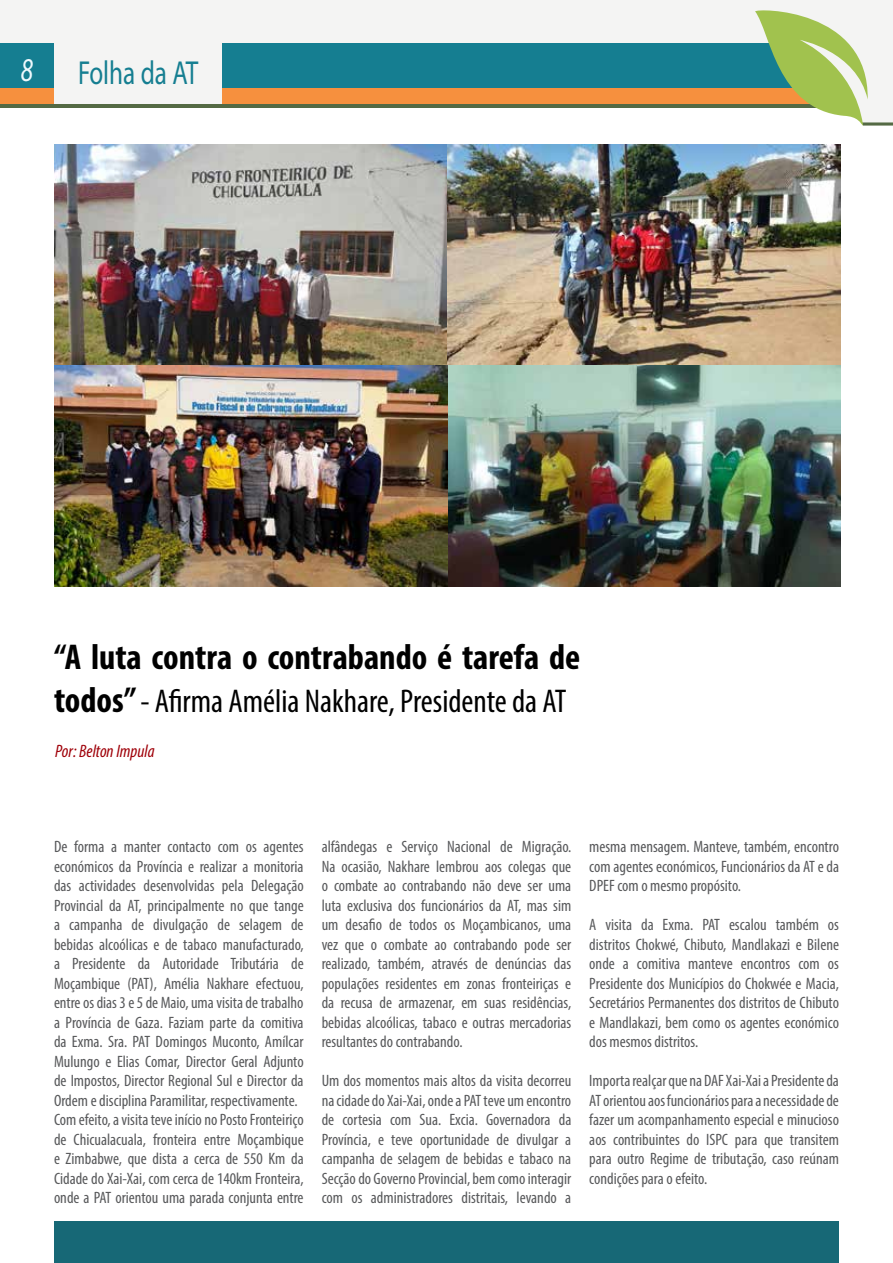
<style>
.page{position:relative;width:893px;height:1263px;background:#fff}
.page>*{position:absolute;margin:0;border:0;box-sizing:border-box;transform-origin:0 0}
.t1{font:700 condensed 36px "Myriad Pro";color:#000}
.t2{font:33.3px "Myriad Pro";color:#157e91;scale:.75 1}
.t3{font:italic 33.3px "Myriad Pro";color:#f0f9fd;scale:.75 1}
.t4{font:condensed 33px "Myriad Pro";color:#000}
.t5{font:italic condensed 18px "Myriad Pro";color:#9f0009}
.t6{font:condensed 16.5px/19.5px "Myriad Pro";color:#58595b;text-align:justify}
.s1{font-weight:700;font-size:36px}
</style>
<div class="page">
<div style="left:0;top:0;width:755px;height:108px;background:#f4f4f3"></div>
<div style="left:54px;top:1221px;width:785px;height:42px;background:#176876"></div>
<div style="left:222px;top:44px;width:572px;height:44px;background:#157e91"></div>
<div style="left:0;top:44px;width:54px;height:44px;background:#157e91"></div>
<div style="left:222px;top:88px;width:594px;height:16px;background:#f6903e"></div>
<div style="left:0;top:88px;width:54px;height:16px;background:#f6903e"></div>
<hr style="left:0;top:104px;width:826px;height:3px;background:#546a44">
<svg style="left:755px;top:0;width:138px;height:126px"></svg>
<img style="left:54px;top:144px;width:786px;height:442px">
<h2 class="t3" style="left:21px;top:49px;width:18px">8</h2>
<h2 class="t2" style="left:78px;top:53px;width:162px">Folha da AT</h2>
<h1 class="t1" style="left:54px;top:634px;width:528px">“A luta contra o contrabando é tarefa de</h1>
<h3 class="t4" style="left:54px;top:681px;width:514px"><span class="s1">todos”</span> - Afirma Amélia Nakhare, Presidente da AT</h3>
<p class="t5" style="left:55px;top:740px;width:101px">Por: Belton Impula</p>
<p class="t6" style="left:54px;top:837px;width:251px;text-align:left">De forma a manter contacto com os agentes económicos da Província e realizar a monitoria das actividades desenvolvidas pela Delegação Provincial da AT, principalmente no que tange a campanha de divulgação de selagem de bebidas alcoólicas e de tabaco manufacturado, a Presidente da Autoridade Tributária de Moçambique (PAT), Amélia Nakhare efectuou, entre os dias 3 e 5 de Maio, uma visita de trabalho a Província de Gaza. Faziam parte da comitiva da Exma. Sra. PAT Domingos Muconto, Amílcar Mulungo e Elias Comar, Director Geral Adjunto de Impostos, Director Regional Sul e Director da Ordem e disciplina Paramilitar, respectivamente.<br>Com efeito, a visita teve início no Posto Fronteiriço de Chicualacuala, fronteira entre Moçambique e Zimbabwe, que dista a cerca de 550 Km da Cidade do Xai-Xai, com cerca de 140km Fronteira, onde a PAT orientou uma parada conjunta entre</p>
<p class="t6" style="left:322px;top:837px;width:251px">alfândegas e Serviço Nacional de Migração.<br>Na ocasião, Nakhare lembrou aos colegas que o combate ao contrabando não deve ser uma luta exclusiva dos funcionários da AT, mas sim um desafio de todos os Moçambicanos, uma vez que o combate ao contrabando pode ser realizado, também, através de denúncias das populações residentes em zonas fronteiriças e da recusa de armazenar, em suas residências, bebidas alcoólicas, tabaco e outras mercadorias resultantes do contrabando.</p>
<p class="t6" style="left:322px;top:1071px;width:251px">Um dos momentos mais altos da visita decorreu na cidade do Xai-Xai, onde a PAT teve um encontro de cortesia com Sua. Excia. Governadora da Província, e teve oportunidade de divulgar a campanha de selagem de bebidas e tabaco na Secção do Governo Provincial, bem como interagir com os administradores distritais, levando a</p>
<p class="t6" style="left:589px;top:837px;width:251px">mesma mensagem. Manteve, também, encontro com agentes económicos, Funcionários da AT e da DPEF com o mesmo propósito.</p>
<p class="t6" style="left:589px;top:915px;width:251px">A visita da Exma. PAT escalou também os distritos Chokwé, Chibuto, Mandlakazi e Bilene onde a comitiva manteve encontros com os Presidente dos Municípios do Chokwée e Macia, Secretários Permanentes dos distritos de Chibuto e Mandlakazi, bem como os agentes económico dos mesmos distritos.</p>
<p class="t6" style="left:589px;top:1071px;width:251px">Importa realçar que na DAF Xai-Xai a Presidente da AT orientou aos funcionários para a necessidade de fazer um acompanhamento especial e minucioso aos contribuintes do ISPC para que transitem para outro Regime de tributação, caso reúnam condições para o efeito.</p>
</div>
